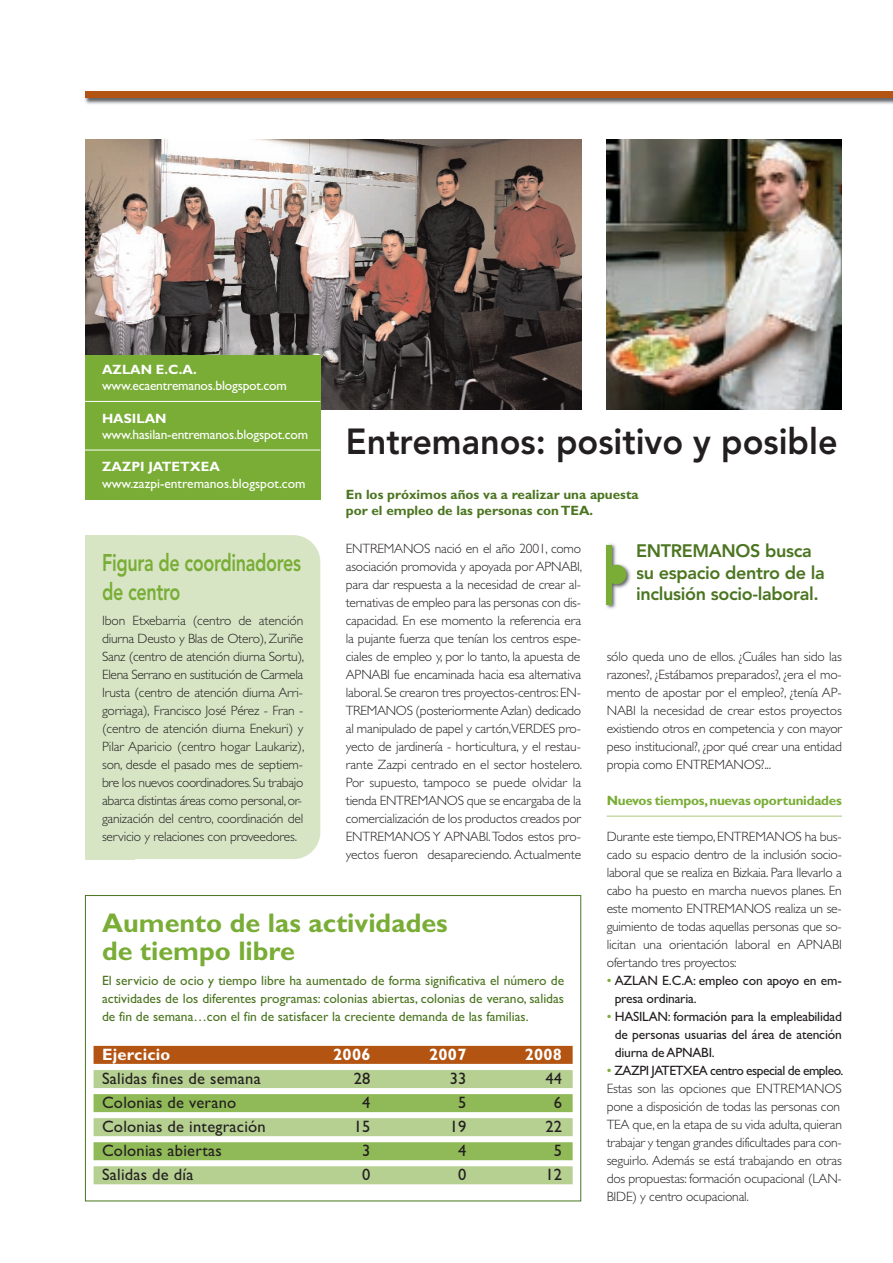
<style>
.page{position:relative;width:893px;height:1263px;background:#fff}
.page>*{position:absolute;margin:0;border:0;box-sizing:border-box;transform-origin:0 0}
.t1{font:800 36px "Avenir";color:#231f20;scale:.95 1}
.t2{font:700 27px/28.5px "Gill Sans";color:#79ad36}
.t3{font:800 24px/28.8px "Avenir";letter-spacing:-.02em;color:#79ad36;scale:.75 1}
.t4{font:800 18px/21.6px "Avenir";letter-spacing:-.02em;color:#4b7520}
.t5{font:16.5px "Gill Sans TT";letter-spacing:.015em;color:#231f20}
.t6{font:700 16.5px "Gill Sans";letter-spacing:.015em;color:#fff}
.t7{font:300 13.5px/18px "Gill Sans";letter-spacing:-.015em;color:#231f20}
.t8{font:13.5px/18px "Gill Sans TT";color:#4b7520;text-align:justify}
.t9{font:13.5px/18px "Gill Sans TT";letter-spacing:-.015em;color:#231f20}
.t10{font:13.5px "Gill Sans TT";letter-spacing:-.015em;color:#fff}
.t11{font:700 13.5px/16.2px "Gill Sans";color:#4b7520}
.t12{font:13.5px "Gill Sans TT";letter-spacing:-.035em;color:#231f20}
.t13{font:700 13.5px "Gill Sans";letter-spacing:-.02em;color:#79ad36}
.t14{font:700 13.5px "Gill Sans";color:#fff}
.s1{color:#79ad36}
</style>
<div class="page">
<div style="left:85px;top:535px;width:235px;height:324px;background:#d7e5c5;border-radius:27px"></div>
<hr style="left:607px;top:816px;width:235px;height:1px;background:#a9c87e">
<img style="left:85px;top:98px;width:808px;height:6px">
<div style="left:85px;top:91px;width:808px;height:7px;background:#b45412"></div>
<img style="left:85px;top:139px;width:496px;height:270px">
<img style="left:607px;top:139px;width:235px;height:270px">
<img style="left:606px;top:544px;width:25px;height:65px">
<div style="left:607px;top:545px;width:5px;height:59px;background:#79ad36"></div>
<div style="left:607px;top:565px;width:19px;height:19px;background:#79ad36;border-radius:50%"></div>
<div style="left:85px;top:895px;width:496px;height:306px;border:1px solid #4b7520"></div>
<div style="left:94px;top:1046px;width:479px;height:18px;background:#b45412"></div>
<div style="left:94px;top:1070px;width:479px;height:18px;background:#b6d091"></div>
<div style="left:94px;top:1094px;width:479px;height:18px;background:#90b957"></div>
<div style="left:94px;top:1118px;width:479px;height:18px;background:#b6d091"></div>
<div style="left:94px;top:1142px;width:479px;height:18px;background:#90b957"></div>
<div style="left:94px;top:1166px;width:479px;height:18px;background:#b6d091"></div>
<div style="left:85px;top:355px;width:235px;height:144px;background:#79ad36"></div>
<hr style="left:85px;top:401px;width:235px;height:1px;background:#fff">
<hr style="left:85px;top:450px;width:235px;height:1px;background:#fff">
<p class="t14" style="left:102px;top:365px;width:96px">AZLAN E.C.A.</p>
<p class="t10" style="left:102px;top:378px;width:186px">www.ecaentremanos.blogspot.com</p>
<p class="t14" style="left:102px;top:413px;width:66px">HASILAN</p>
<p class="t10" style="left:102px;top:426px;width:208px">www.hasilan-entremanos.blogspot.com</p>
<p class="t14" style="left:102px;top:462px;width:119px">ZAZPI JATETXEA</p>
<p class="t10" style="left:102px;top:475px;width:205px">www.zazpi-entremanos.blogspot.com</p>
<h1 class="t1" style="left:346px;top:427px;width:519px">Entremanos: positivo y posible</h1>
<p class="t11" style="left:346px;top:487px;width:294px">En los próximos años va a realizar una apuesta por el empleo de las personas conTEA.</p>
<h3 class="t4" style="left:636px;top:541px;width:190px">ENTREMANOS busca su espacio dentro de la inclusión socio-laboral.</h3>
<p class="t7" style="left:346px;top:539px;width:238px">ENTREMANOS nació en el año 2001, como asociación promovida y apoyada por APNABI, para dar respuesta a la necesidad de crear al&shy;ternativas de empleo para las personas con dis&shy;capacidad. En ese momento la referencia era la pujante fuerza que tenían los centros espe&shy;ciales de empleo y, por lo tanto, la apuesta de APNABI fue encaminada hacia esa alternativa laboral.Se crearon tres proyectos-centros:EN-TREMANOS (posteriormente Azlan) dedicado al manipulado de papel y cartón,VERDES pro&shy;yecto de jardinería - horticultura, y el restau&shy;rante Zazpi centrado en el sector hostelero.<br>Por supuesto, tampoco se puede olvidar la tienda ENTREMANOS que se encargaba de la comercialización de los productos creados por ENTREMANOS Y APNABI.Todos estos pro&shy;yectos fueron desapareciendo. Actualmente</p>
<h3 class="t3" style="left:102px;top:550px;width:267px">Figura de coordinadores de centro</h3>
<p class="t7" style="left:102px;top:611px;width:204px">Ibon Etxebarria (centro de atención diurna Deusto y Blas de Otero), Zuriñe Sanz (centro de atención diurna Sortu), Elena Serrano en sustitución de Carmela Irusta (centro de atención diurna Arri&shy;gorriaga), Francisco José Pérez - Fran - (centro de atención diurna Enekuri) y Pilar Aparicio (centro hogar Laukariz), son, desde el pasado mes de septiem&shy;bre los nuevos coordinadores.Su trabajo abarca distintas áreas como personal,or&shy;ganización del centro, coordinación del servicio y relaciones con proveedores.</p>
<p class="t7" style="left:607px;top:647px;width:237px;text-align:justify">sólo queda uno de ellos. ¿Cuáles han sido las razones?, ¿Estábamos preparados?, ¿era el mo&shy;mento de apostar por el empleo?, ¿tenía AP-NABI la necesidad de crear estos proyectos existiendo otros en competencia y con mayor peso institucional?, ¿por qué crear una entidad propia como ENTREMANOS?...</p>
<p class="t13" style="left:607px;top:795px;width:237px">Nuevos tiempos,nuevas oportunidades</p>
<p class="t7" style="left:607px;top:827px;width:237px;text-align:justify">Durante este tiempo,ENTREMANOS ha bus&shy;cado su espacio dentro de la inclusión socio&shy;laboral que se realiza en Bizkaia. Para llevarlo a cabo ha puesto en marcha nuevos planes. En este momento ENTREMANOS realiza un se&shy;guimiento de todas aquellas personas que so&shy;licitan una orientación laboral en APNABI ofertando tres proyectos:</p>
<p class="t9" style="left:615px;top:971px;width:228px;text-indent:-8px"><span class="s1">•</span> AZLAN E.C.A: empleo con apoyo en em&shy;presa ordinaria.</p>
<p class="t9" style="left:615px;top:1007px;width:229px;text-align:justify;text-indent:-8px"><span class="s1">•</span> HASILAN: formación para la empleabilidad de personas usuarias del área de atención diurna de APNABI.</p>
<p class="t12" style="left:607px;top:1062px;width:238px"><span class="s1">•</span> ZAZPI JATETXEA centro especial de empleo.</p>
<p class="t7" style="left:607px;top:1079px;width:237px">Estas son las opciones que ENTREMANOS pone a disposición de todas las personas con TEA que, en la etapa de su vida adulta, quieran trabajar y tengan grandes dificultades para con&shy;seguirlo. Además se está trabajando en otras dos propuestas: formación ocupacional (LAN-BIDE) y centro ocupacional.</p>
<h2 class="t2" style="left:102px;top:911px;width:347px">Aumento de las actividades de tiempo libre</h2>
<p class="t8" style="left:102px;top:971px;width:464px">El servicio de ocio y tiempo libre ha aumentado de forma significativa el número de actividades de los diferentes programas: colonias abiertas, colonias de verano, salidas de fin de semana…con el fin de satisfacer la creciente demanda de las familias.</p>
<p class="t6" style="left:102px;top:1048px;width:70px">Ejercicio</p>
<p class="t6" style="left:333px;top:1048px;width:39px">2006</p>
<p class="t6" style="left:429px;top:1048px;width:39px">2007</p>
<p class="t6" style="left:525px;top:1048px;width:39px">2008</p>
<p class="t5" style="left:102px;top:1068px;width:160px">Salidas fines de semana</p>
<p class="t5" style="left:354px;top:1068px;width:18px">28</p>
<p class="t5" style="left:450px;top:1068px;width:18px">33</p>
<p class="t5" style="left:545px;top:1068px;width:18px">44</p>
<p class="t5" style="left:102px;top:1092px;width:136px">Colonias de verano</p>
<p class="t5" style="left:362px;top:1092px;width:10px">4</p>
<p class="t5" style="left:458px;top:1092px;width:10px">5</p>
<p class="t5" style="left:554px;top:1092px;width:10px">6</p>
<p class="t5" style="left:102px;top:1116px;width:165px">Colonias de integración</p>
<p class="t5" style="left:354px;top:1116px;width:18px">15</p>
<p class="t5" style="left:450px;top:1116px;width:18px">19</p>
<p class="t5" style="left:545px;top:1116px;width:18px">22</p>
<p class="t5" style="left:102px;top:1141px;width:121px">Colonias abiertas</p>
<p class="t5" style="left:362px;top:1141px;width:10px">3</p>
<p class="t5" style="left:458px;top:1141px;width:10px">4</p>
<p class="t5" style="left:554px;top:1141px;width:10px">5</p>
<p class="t5" style="left:102px;top:1165px;width:93px">Salidas de día</p>
<p class="t5" style="left:362px;top:1165px;width:10px">0</p>
<p class="t5" style="left:458px;top:1165px;width:10px">0</p>
<p class="t5" style="left:545px;top:1165px;width:18px">12</p>
</div>
